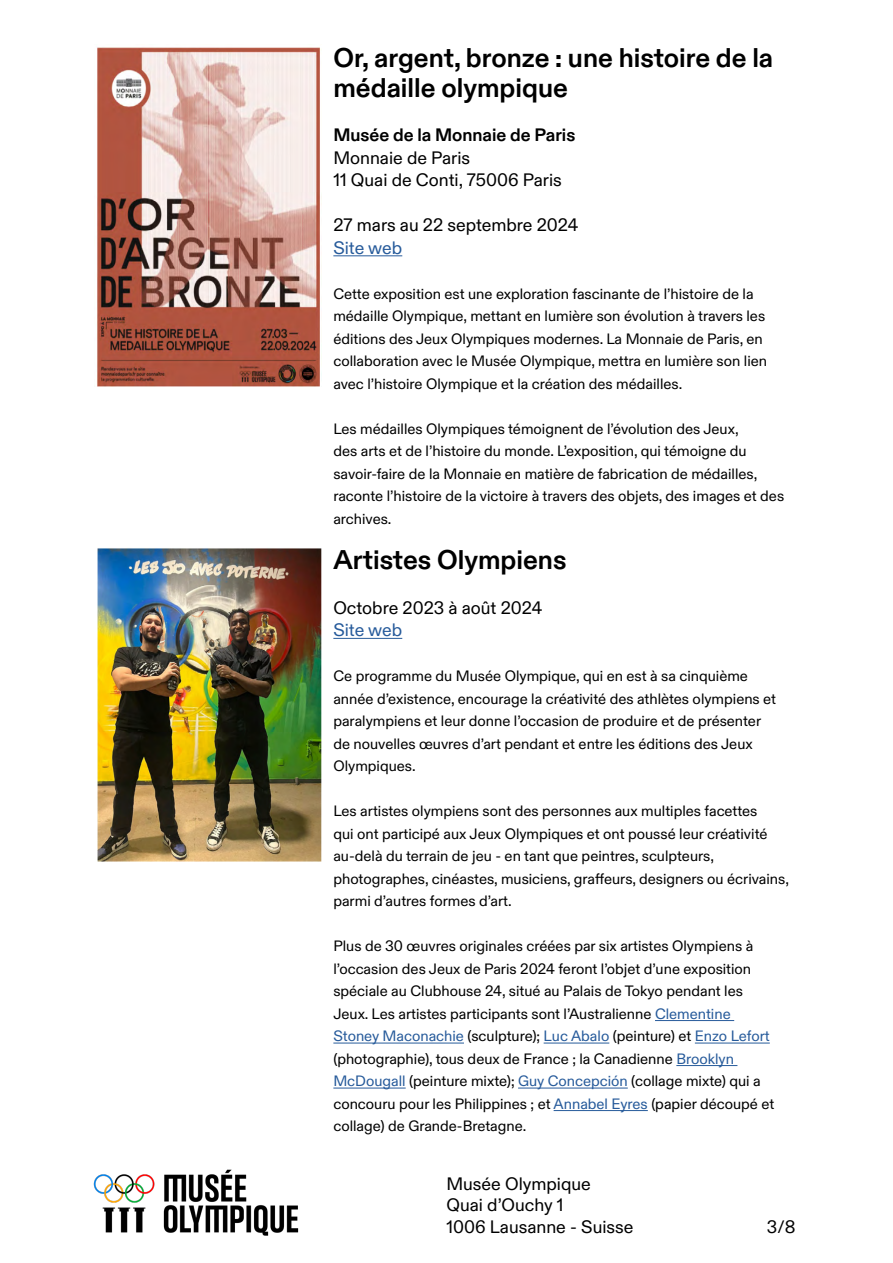
<style>
.page{position:relative;width:893px;height:1263px;background:#fff}
.page>*{position:absolute;margin:0;border:0;box-sizing:border-box;transform-origin:0 0}
.t1{font:700 27px/30px "Olympic Sans";color:#000}
.t2{font:18px/21.6px "Olympic Sans";color:#000}
.t3{font:700 18px "Olympic Sans";color:#000}
.t4{font:18px "Olympic Sans";color:#275b9b}
.t5{font:15px/22.5px "Olympic Sans";color:#000}
.s1{color:#275b9b}
</style>
<div class="page">
<img style="left:93px;top:1169px;width:206px;height:67px">
<hr style="left:333px;top:255px;width:69px;height:1px;background:#275b9b">
<hr style="left:333px;top:638px;width:69px;height:1px;background:#275b9b">
<hr style="left:655px;top:1020px;width:79px;height:1px;background:#275b9b">
<hr style="left:333px;top:1043px;width:131px;height:1px;background:#275b9b">
<hr style="left:544px;top:1043px;width:65px;height:1px;background:#275b9b">
<hr style="left:695px;top:1043px;width:75px;height:1px;background:#275b9b">
<hr style="left:676px;top:1065px;width:61px;height:1px;background:#275b9b">
<hr style="left:333px;top:1088px;width:73px;height:1px;background:#275b9b">
<hr style="left:518px;top:1088px;width:110px;height:1px;background:#275b9b">
<hr style="left:554px;top:1110px;width:94px;height:1px;background:#275b9b">
<img style="left:97px;top:47px;width:223px;height:340px">
<img style="left:98px;top:548px;width:223px;height:313px">
<h1 class="t1" style="left:333px;top:41px;width:441px">Or, argent, bronze : une histoire de la médaille olympique</h1>
<p class="t3" style="left:333px;top:121px;width:243px">Musée de la Monnaie de Paris</p>
<p class="t2" style="left:333px;top:145px;width:230px;line-height:22.5px">Monnaie de Paris<br>11 Quai de Conti, 75006 Paris</p>
<p class="t2" style="left:333px;top:213px;width:247px">27 mars au 22 septembre 2024</p>
<p class="t4" style="left:333px;top:234px;width:70px">Site web</p>
<p class="t5" style="left:333px;top:281px;width:435px">Cette exposition est une exploration fascinante de l’histoire de la médaille Olympique, mettant en lumière son évolution à travers les éditions des Jeux Olympiques modernes. La Monnaie de Paris, en collaboration avec le Musée Olympique, mettra en lumière son lien avec l’histoire Olympique et la création des médailles.</p>
<p class="t5" style="left:333px;top:416px;width:452px">Les médailles Olympiques témoignent de l’évolution des Jeux,<br>des arts et de l’histoire du monde. L’exposition, qui témoigne du savoir-faire de la Monnaie en matière de fabrication de médailles, raconte l’histoire de la victoire à travers des objets, des images et des archives.</p>
<h1 class="t1" style="left:333px;top:543px;width:235px">Artistes Olympiens</h1>
<p class="t2" style="left:333px;top:595px;width:210px">Octobre 2023 à août 2024</p>
<p class="t4" style="left:333px;top:616px;width:70px">Site web</p>
<p class="t5" style="left:333px;top:664px;width:444px">Ce programme du Musée Olympique, qui en est à sa cinquième année d’existence, encourage la créativité des athlètes olympiens et paralympiens et leur donne l’occasion de produire et de présenter de nouvelles œuvres d’art pendant et entre les éditions des Jeux Olympiques.</p>
<p class="t5" style="left:333px;top:799px;width:457px">Les artistes olympiens sont des personnes aux multiples facettes<br>qui ont participé aux Jeux Olympiques et ont poussé leur créativité au-delà du terrain de jeu - en tant que peintres, sculpteurs, photographes, cinéastes, musiciens, graffeurs, designers ou écrivains, parmi d’autres formes d’art.</p>
<p class="t5" style="left:333px;top:934px;width:442px">Plus de 30 œuvres originales créées par six artistes Olympiens à l’occasion des Jeux de Paris 2024 feront l’objet d’une exposition spéciale au Clubhouse 24, situé au Palais de Tokyo pendant les Jeux. Les artistes participants sont l’Australienne <span class="s1">Clementine Stoney Maconachie</span> (sculpture); <span class="s1">Luc Abalo</span> (peinture) et <span class="s1">Enzo Lefort </span>(photographie), tous deux de France ; la Canadienne <span class="s1">Brooklyn McDougall</span> (peinture mixte); <span class="s1">Guy Concepción</span> (collage mixte) qui a concouru pour les Philippines ; et <span class="s1">Annabel Eyres</span> (papier découpé et collage) de Grande-Bretagne.</p>
<p class="t2" style="left:446px;top:1171px;width:188px">Musée Olympique<br>Quai d’Ouchy 1<br>1006 Lausanne - Suisse</p>
<p class="t2" style="left:767px;top:1215px;width:30px">3/8</p>
</div>
